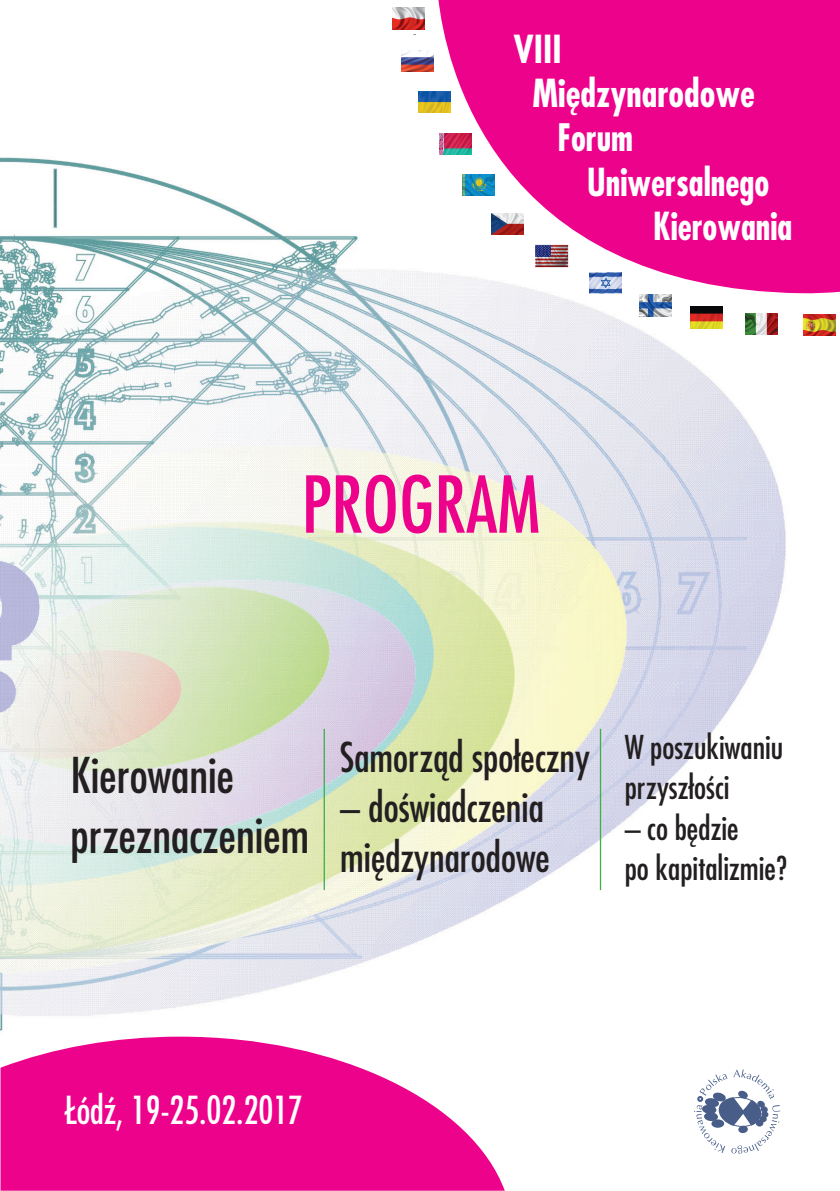
<style>
.page{position:relative;width:840px;height:1191px;background:#fff}
.page>*{position:absolute;margin:0;border:0;box-sizing:border-box;transform-origin:0 0}
.t1{font:76px "Fujiyama";color:#ed028c}
.t2{font:48px/60.2px "Fujiyama";color:#231f20}
.t3{font:40px/50.2px "Fujiyama";color:#231f20}
.t4{font:700 37.6px "Fujiyama";color:#fff;scale:.91 1}
.t5{font:37.6px "Fujiyama";color:#fff;scale:.96 1}
.t6{font:700 37.6px "Fujiyama";color:#fff;scale:.95 1}
.t7{font:700 37.6px "Fujiyama";color:#fff;scale:.96 1}
.t8{font:700 36.8px "Fujiyama";color:#fff;scale:.93 1}
.t9{font:32px/40px "Fujiyama";color:#231f20}
</style>
<div class="page">
<img style="left:1px;top:7px;width:835px;height:1183px">
<svg style="left:1px;top:1036px;width:503px;height:154px;fill:#ed028c"></svg>
<svg style="left:693px;top:1069px;width:86px;height:84px"></svg>
<svg style="left:741px;top:1100px;width:19px;height:25px"></svg>
<svg style="left:438px;top:0;width:401px;height:293px;fill:#ed028c"></svg>
<img style="left:802px;top:314px;width:32px;height:22px">
<img style="left:745px;top:313px;width:32px;height:21px">
<img style="left:690px;top:307px;width:32px;height:21px">
<img style="left:639px;top:295px;width:32px;height:21px">
<img style="left:589px;top:272px;width:32px;height:22px">
<img style="left:532px;top:244px;width:37px;height:23px">
<img style="left:491px;top:213px;width:32px;height:22px">
<img style="left:462px;top:174px;width:32px;height:22px">
<img style="left:439px;top:133px;width:32px;height:22px">
<img style="left:418px;top:92px;width:32px;height:21px">
<img style="left:401px;top:50px;width:32px;height:22px">
<img style="left:392px;top:8px;width:32px;height:21px">
<hr style="left:599px;top:729px;width:1px;height:161px;background:#40ae49">
<hr style="left:323px;top:729px;width:2px;height:161px;background:#40ae49">
<p class="t7" style="left:513px;top:34px;width:52px">VIII</p>
<p class="t6" style="left:532px;top:79px;width:236px">Miêdzynarodowe</p>
<p class="t8" style="left:557px;top:123px;width:83px">Forum</p>
<p class="t4" style="left:587px;top:168px;width:201px">Uniwersalnego</p>
<p class="t4" style="left:652px;top:211px;width:154px">Kierowania</p>
<h1 class="t1" style="left:301px;top:473px;width:240px">PROGRAM</h1>
<h2 class="t2" style="left:70px;top:748px;width:240px">Kierowanie przeznaczeniem</h2>
<p class="t3" style="left:340px;top:735px;width:251px">Samorz¹d spo³eczny</p>
<p class="t3" style="left:340px;top:785px;width:211px">– doœwiadczenia miêdzynarodowe</p>
<p class="t9" style="left:624px;top:730px;width:160px">W poszukiwaniu przysz³oœci</p>
<p class="t9" style="left:624px;top:810px;width:164px">– co bêdzie<br>po kapitalizmie?</p>
<p class="t5" style="left:65px;top:1095px;width:249px">£ódŸ, 19-25.02.2017</p>
</div>
